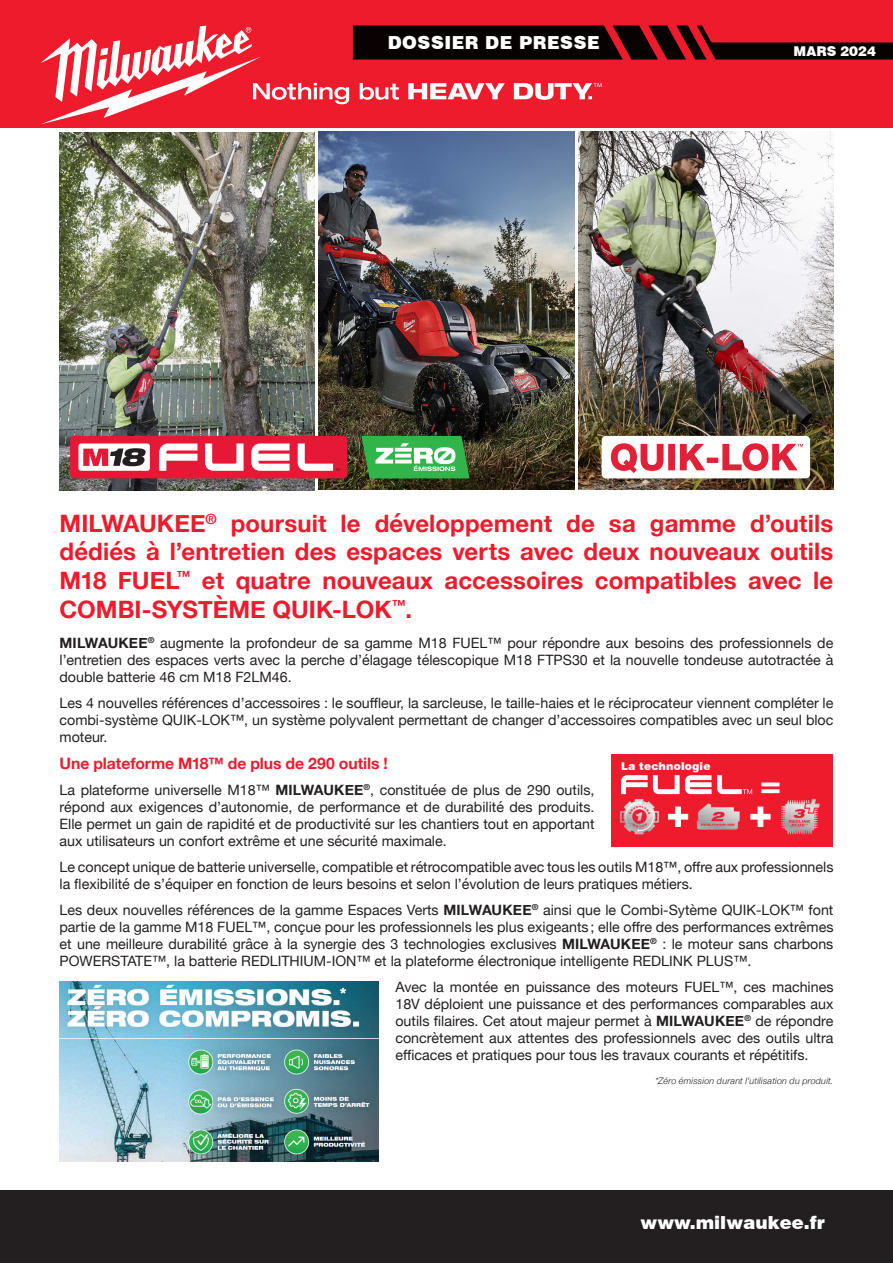
<style>
.page{position:relative;width:893px;height:1263px;background:#fff}
.page>*{position:absolute;margin:0;border:0;box-sizing:border-box;transform-origin:0 0}
.t1{font:900 30.75px "Swiss 721 BT";color:#fff}
.t2{font:700 24px/28.8px "Helvetica Neue";color:#ee1b2c;text-align:justify}
.t3{font:900 18px "Swiss 721 BT";color:#fff}
.t4{font:900 18px "Swiss 721 BT";letter-spacing:.025em;color:#fff}
.t5{font:700 15.75px "Helvetica Neue";letter-spacing:-.005em;color:#ee1b2c}
.t6{font:14.25px/17.1px "Helvetica Neue";color:#231f20;text-align:justify}
.t7{font:900 13.5px "Swiss 721 BT";color:#fff}
.t8{font:900 10.8px "Swiss 721 BT";letter-spacing:.015em;color:#fff}
.t9{font:italic 300 9px "Helvetica Neue";letter-spacing:.025em;color:#231f20}
.s1{font-weight:700}
</style>
<div class="page">
<div style="left:0;top:0;width:893px;height:128px;background:#ee1b2c"></div>
<div style="left:0;top:1191px;width:893px;height:72px;background:#231f20"></div>
<img style="left:60px;top:133px;width:255px;height:357px">
<img style="left:319px;top:132px;width:255px;height:357px">
<img style="left:578px;top:132px;width:255px;height:357px">
<svg style="left:41px;top:26px;width:852px;height:98px"></svg>
<div style="left:611px;top:754px;width:222px;height:92px;background:#ee1b2c"></div>
<svg style="left:621px;top:775px;width:131px;height:19px"></svg>
<img style="left:620px;top:799px;width:39px;height:35px">
<img style="left:696px;top:803px;width:44px;height:27px">
<img style="left:781px;top:798px;width:39px;height:37px">
<svg style="left:668px;top:806px;width:20px;height:21px"></svg>
<svg style="left:750px;top:806px;width:21px;height:21px"></svg>
<img style="left:60px;top:981px;width:318px;height:180px">
<div style="left:70px;top:436px;width:277px;height:42px;background:#e51836;border-radius:4px"></div>
<svg style="left:159px;top:443px;width:181px;height:28px"></svg>
<div style="left:78px;top:443px;width:72px;height:28px;background:#fff;border-radius:3px"></div>
<svg style="left:83px;top:448px;width:63px;height:18px"></svg>
<svg style="left:361px;top:436px;width:109px;height:42px"></svg>
<div style="left:602px;top:436px;width:208px;height:42px;background:#fff;border-radius:4px"></div>
<svg style="left:611px;top:443px;width:192px;height:30px"></svg>
<p class="t4" style="left:388px;top:32px;width:213px">DOSSIER DE PRESSE</p>
<p class="t7" style="left:794px;top:43px;width:84px">MARS 2024</p>
<p class="t2" style="left:60px;top:509px;width:775px">MILWAUKEE<sup>®</sup> poursuit le développement de sa gamme d’outils dédiés à l’entretien des espaces verts avec deux nouveaux outils M18 FUEL<sup>™</sup> et quatre nouveaux accessoires compatibles avec le COMBI-SYSTÈME QUIK-LOK<sup>™</sup>.</p>
<p class="t6" style="left:60px;top:635px;width:775px"><span class="s1">MILWAUKEE</span><sup>®</sup> augmente la profondeur de sa gamme M18 FUEL™ pour répondre aux besoins des professionnels de l’entretien des espaces verts avec la perche d’élagage télescopique M18 FTPS30 et la nouvelle tondeuse autotractée à double batterie 46 cm M18 F2LM46.</p>
<p class="t6" style="left:60px;top:695px;width:775px">Les 4 nouvelles références d’accessoires : le souffleur, la sarcleuse, le taille-haies et le réciprocateur viennent compléter le combi-système QUIK-LOK™, un système polyvalent permettant de changer d’accessoires compatibles avec un seul bloc moteur.</p>
<p class="t5" style="left:60px;top:751px;width:330px">Une plateforme M18™ de plus de 290 outils !</p>
<p class="t6" style="left:60px;top:782px;width:536px">La plateforme universelle M18™ <span class="s1">MILWAUKEE</span><sup>®</sup>, constituée de plus de 290 outils, répond aux exigences d’autonomie, de performance et de durabilité des produits.<br>Elle permet un gain de rapidité et de productivité sur les chantiers tout en apportant aux utilisateurs un confort extrême et une sécurité maximale.</p>
<p class="t6" style="left:60px;top:859px;width:775px">Le concept unique de batterie universelle, compatible et rétrocompatible avec tous les outils M18™, offre aux professionnels la flexibilité de s’équiper en fonction de leurs besoins et selon l’évolution de leurs pratiques métiers.</p>
<p class="t6" style="left:60px;top:902px;width:775px">Les deux nouvelles références de la gamme Espaces Verts <span class="s1">MILWAUKEE</span><sup>®</sup> ainsi que le Combi-Sytème QUIK-LOK™ font partie de la gamme M18 FUEL™, conçue pour les professionnels les plus exigeants; elle offre des performances extrêmes et une meilleure durabilité grâce à la synergie des 3 technologies exclusives <span class="s1">MILWAUKEE</span><sup>®</sup> : le moteur sans charbons POWERSTATE™, la batterie REDLITHIUM-ION™ et la plateforme électronique intelligente REDLINK PLUS™.</p>
<p class="t6" style="left:395px;top:979px;width:439px">Avec la montée en puissance des moteurs FUEL™, ces machines 18V déploient une puissance et des performances comparables aux outils filaires. Cet atout majeur permet à <span class="s1">MILWAUKEE</span><sup>®</sup> de répondre concrètement aux attentes des professionnels avec des outils ultra efficaces et pratiques pour tous les travaux courants et répétitifs.</p>
<p class="t9" style="left:655px;top:1073px;width:180px">*Zéro émission durant l’utilisation du produit.</p>
<p class="t8" style="left:621px;top:760px;width:91px">La technologie</p>
<p class="t1" style="left:758px;top:767px;width:27px">=</p>
<p class="t3" style="left:641px;top:1211px;width:186px">www.milwaukee.fr</p>
</div>
